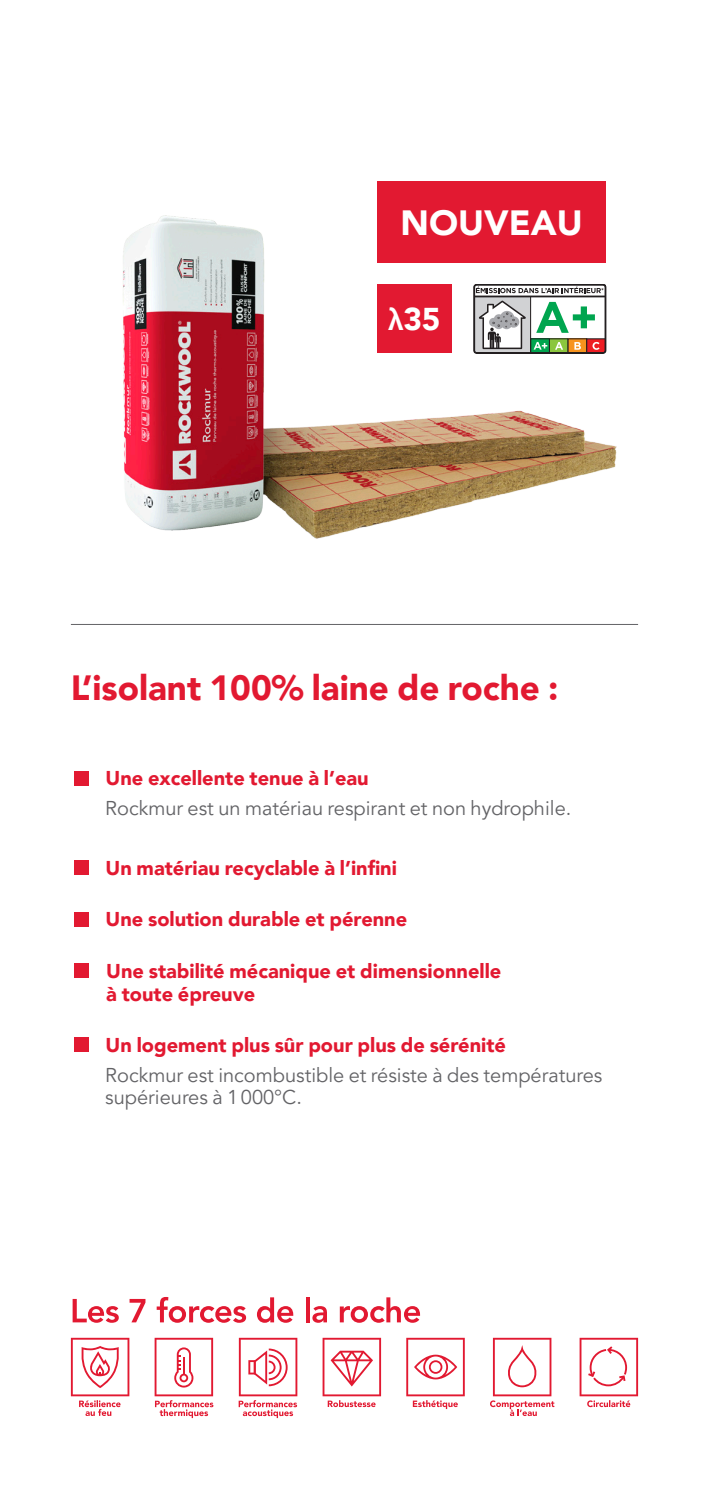
<style>
.page{position:relative;width:709px;height:1489px;background:#fff}
.page>*{position:absolute;margin:0;border:0;box-sizing:border-box;transform-origin:0 0}
.t1{font:900 35px "Avenir LT Pro";color:#e21931}
.t2{font:900 35px "Avenir LT Pro";color:#fff}
.t3{font:900 31.5px "Avenir LT Pro";color:#fff}
.t4{font:900 20px/22.5px "Avenir LT Pro";color:#e21931}
.t5{font:20px/22.5px "Avenir LT Pro";color:#636366}
.s1{font-family:"Myriad Pro";font-weight:600}
</style>
<div class="page">
<img style="left:123px;top:215px;width:494px;height:324px">
<hr style="left:71px;top:624px;width:567px;height:1px;background:#636366">
<div style="left:74px;top:771px;width:14px;height:14px;background:#e21931"></div>
<div style="left:74px;top:860px;width:14px;height:14px;background:#e21931"></div>
<div style="left:74px;top:912px;width:14px;height:14px;background:#e21931"></div>
<div style="left:74px;top:963px;width:14px;height:14px;background:#e21931"></div>
<div style="left:74px;top:1037px;width:14px;height:14px;background:#e21931"></div>
<svg style="left:406px;top:1337px;width:59px;height:71px"></svg>
<svg style="left:239px;top:1337px;width:58px;height:80px"></svg>
<svg style="left:155px;top:1337px;width:58px;height:80px"></svg>
<svg style="left:322px;top:1337px;width:59px;height:69px"></svg>
<svg style="left:579px;top:1337px;width:59px;height:69px"></svg>
<svg style="left:71px;top:1337px;width:58px;height:78px"></svg>
<svg style="left:490px;top:1337px;width:64px;height:78px"></svg>
<svg style="left:73px;top:1298px;width:46px;height:24px"></svg>
<svg style="left:129px;top:1298px;width:16px;height:24px"></svg>
<svg style="left:157px;top:1297px;width:89px;height:25px"></svg>
<svg style="left:257px;top:1297px;width:36px;height:25px"></svg>
<svg style="left:306px;top:1297px;width:3px;height:25px"></svg>
<svg style="left:312px;top:1306px;width:15px;height:16px"></svg>
<svg style="left:340px;top:1297px;width:80px;height:25px"></svg>
<div style="left:377px;top:284px;width:74px;height:69px;background:#e21931"></div>
<div style="left:377px;top:181px;width:229px;height:82px;background:#e21931"></div>
<svg style="left:473px;top:284px;width:133px;height:69px"></svg>
<p class="t2" style="left:400px;top:201px;width:184px">NOUVEAU</p>
<p class="t3" style="left:388px;top:299px;width:54px"><span class="s1">λ</span>35</p>
<p class="t1" style="left:71px;top:666px;width:489px">L’isolant 100% laine de roche :</p>
<p class="t4" style="left:106px;top:767px;width:265px">Une excellente tenue à l’eau</p>
<p class="t5" style="left:105px;top:797px;width:467px">Rockmur est un matériau respirant et non hydrophile.</p>
<p class="t4" style="left:106px;top:856px;width:293px">Un matériau recyclable à l’infini</p>
<p class="t4" style="left:106px;top:908px;width:303px">Une solution durable et pérenne</p>
<p class="t4" style="left:106px;top:959px;width:396px">Une stabilité mécanique et dimensionnelle à toute épreuve</p>
<p class="t4" style="left:106px;top:1033px;width:402px">Un logement plus sûr pour plus de sérénité</p>
<p class="t5" style="left:105px;top:1063px;width:498px">Rockmur est incombustible et résiste à des températures supérieures à 1000°C.</p>
</div>
